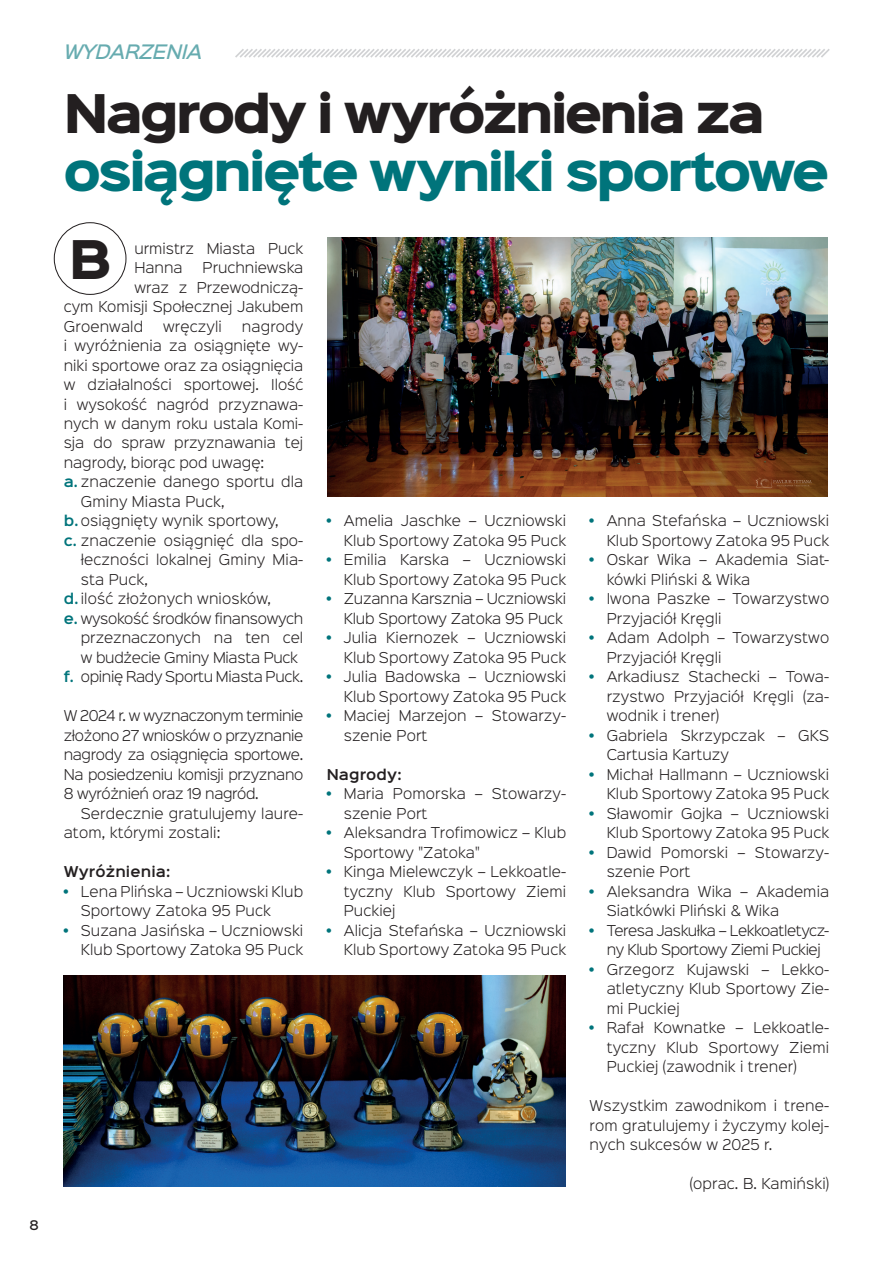
<style>
.page{position:relative;width:893px;height:1263px;background:#fff}
.page>*{position:absolute;margin:0;border:0;box-sizing:border-box;transform-origin:0 0}
.t1{font:900 48px "Sinkin Sans 800";letter-spacing:-.055em;color:#00747b}
.t2{font:900 48px "Sinkin Sans 800";letter-spacing:-.055em;color:#231f20}
.t3{font:italic 500 18px "Sinkin Sans 500";letter-spacing:-.035em;color:#00747b}
.t4{font:300 13.5px/19.5px "Sinkin Sans 300";letter-spacing:.01em;color:#231f20}
.t5{font:300 13.5px "Sinkin Sans 300";letter-spacing:-.02em;color:#231f20}
.t6{font:300 13.5px/19.5px "Sinkin Sans 300";letter-spacing:-.03em;color:#231f20}
.t7{font:300 13.5px/19.5px "Sinkin Sans 300";letter-spacing:-.01em;color:#231f20;text-align:right}
.t8{font:600 13.5px "Sinkin Sans 600";letter-spacing:.01em;color:#231f20}
.t9{font:500 12px "Sinkin Sans 500";color:#231f20}
.s1{font-family:"Sinkin Sans 600";font-weight:600;color:#00747b}
</style>
<div class="page">
<svg style="left:235px;top:49px;width:595px;height:9px"></svg>
<div style="left:54px;top:222px;width:72px;height:73px;border:1px solid #231f20;border-radius:50%"></div>
<img style="left:63px;top:975px;width:503px;height:212px">
<img style="left:327px;top:238px;width:500px;height:258px">
<p class="t9" style="left:29px;top:1215px;width:11px">8</p>
<h2 class="t3" style="left:63px;top:37px;width:141px">WYDARZENIA</h2>
<h1 class="t2" style="left:64px;top:88px;width:703px">Nagrody i wyróżnienia za</h1>
<h1 class="t1" style="left:64px;top:146px;width:768px">osiągnięte wyniki sportowe</h1>
<h1 class="t2" style="left:69px;top:235px;width:44px">B</h1>
<p class="t4" style="left:134px;top:237px;width:170px">urmistrz Miasta Puck<br>Hanna</p>
<p class="t4" style="left:203px;top:257px;width:102px">Pruchniewska</p>
<p class="t4" style="left:134px;top:276px;width:170px">wraz z Przewodniczą-</p>
<p class="t4" style="left:64px;top:296px;width:241px">cym Komisji Społecznej Jakubem</p>
<p class="t4" style="left:64px;top:315px;width:81px">Groenwald</p>
<p class="t4" style="left:163px;top:315px;width:60px">wręczyli</p>
<p class="t4" style="left:242px;top:315px;width:63px">nagrody</p>
<p class="t4" style="left:64px;top:335px;width:241px">i wyróżnienia za osiągnięte wy-</p>
<p class="t4" style="left:64px;top:354px;width:241px">niki sportowe oraz za osiągnięcia</p>
<p class="t4" style="left:64px;top:374px;width:241px">w działalności sportowej. Ilość</p>
<p class="t4" style="left:64px;top:393px;width:241px">i wysokość nagród przyznawa-</p>
<p class="t4" style="left:64px;top:413px;width:241px">nych w danym roku ustala Komi-</p>
<p class="t4" style="left:64px;top:432px;width:241px">sja do spraw przyznawania tej</p>
<p class="t4" style="left:64px;top:452px;width:202px">nagrody, biorąc pod uwagę:</p>
<p class="t4" style="left:64px;top:471px;width:241px"><span class="s1">a.</span> znaczenie danego sportu dla</p>
<p class="t4" style="left:81px;top:491px;width:145px">Gminy Miasta Puck,</p>
<p class="t4" style="left:64px;top:510px;width:216px"><span class="s1">b.</span> osiągnięty wynik sportowy,</p>
<p class="t4" style="left:64px;top:530px;width:241px"><span class="s1">c.</span> znaczenie osiągnięć dla spo-</p>
<p class="t4" style="left:81px;top:549px;width:224px">łeczności lokalnej Gminy Mia-</p>
<p class="t4" style="left:81px;top:569px;width:69px">sta Puck,</p>
<p class="t4" style="left:64px;top:588px;width:209px"><span class="s1">d.</span> ilość złożonych wniosków,</p>
<p class="t5" style="left:64px;top:607px;width:241px"><span class="s1">e.</span> wysokość środków finansowych</p>
<p class="t4" style="left:81px;top:627px;width:224px">przeznaczonych na ten cel</p>
<p class="t5" style="left:81px;top:646px;width:219px">w budżecie Gminy Miasta Puck</p>
<p class="t5" style="left:64px;top:666px;width:241px"><span class="s1">f.</span> opinię Rady Sportu Miasta Puck.</p>
<p class="t4" style="left:64px;top:705px;width:241px;text-align:justify">W 2024 r. w wyznaczonym terminie złożono 27 wniosków o przyznanie nagrody za osiągnięcia sportowe.<br>Na posiedzeniu komisji przyznano 8 wyróżnień oraz 19 nagród.</p>
<p class="t4" style="left:64px;top:803px;width:241px;text-indent:17px">Serdecznie gratulujemy laure&shy;atom, którymi zostali:</p>
<p class="t8" style="left:64px;top:860px;width:108px">Wyróżnienia:</p>
<p class="t4" style="left:81px;top:881px;width:224px;text-indent:-17px"><span class="s1">•</span> Lena Plińska – Uczniowski Klub<br>Sportowy Zatoka 95 Puck</p>
<p class="t4" style="left:64px;top:920px;width:241px;text-align:right"><span class="s1">•</span> Suzana Jasińska – Uczniowski<br>Klub Sportowy Zatoka 95 Puck</p>
<p class="t4" style="left:327px;top:510px;width:241px;text-align:right"><span class="s1">•</span> Amelia Jaschke – Uczniowski<br>Klub Sportowy Zatoka 95 Puck</p>
<p class="t4" style="left:327px;top:549px;width:241px;text-align:right"><span class="s1">•</span> Emilia Karska – Uczniowski<br>Klub Sportowy Zatoka 95 Puck</p>
<p class="t7" style="left:327px;top:588px;width:241px"><span class="s1">•</span> Zuzanna Karsznia – Uczniowski<br>Klub Sportowy Zatoka 95 Puck</p>
<p class="t4" style="left:327px;top:627px;width:241px;text-align:right"><span class="s1">•</span> Julia Kiernozek – Uczniowski<br>Klub Sportowy Zatoka 95 Puck</p>
<p class="t4" style="left:327px;top:666px;width:241px;text-align:right"><span class="s1">•</span> Julia Badowska – Uczniowski<br>Klub Sportowy Zatoka 95 Puck</p>
<p class="t4" style="left:344px;top:705px;width:224px;text-indent:-17px"><span class="s1">•</span> Maciej Marzejon – Stowarzy&shy;szenie Port</p>
<p class="t8" style="left:327px;top:762px;width:76px">Nagrody:</p>
<p class="t4" style="left:344px;top:783px;width:224px;text-indent:-17px"><span class="s1">•</span> Maria Pomorska – Stowarzy&shy;szenie Port</p>
<p class="t4" style="left:344px;top:822px;width:224px;text-indent:-17px"><span class="s1">•</span> Aleksandra Trofimowicz – Klub<br>Sportowy "Zatoka"</p>
<p class="t4" style="left:344px;top:861px;width:224px;text-align:justify;text-indent:-17px"><span class="s1">•</span> Kinga Mielewczyk – Lekkoatle&shy;tyczny Klub Sportowy Ziemi Puckiej</p>
<p class="t4" style="left:327px;top:920px;width:241px;text-align:right"><span class="s1">•</span> Alicja Stefańska – Uczniowski<br>Klub Sportowy Zatoka 95 Puck</p>
<p class="t4" style="left:590px;top:510px;width:241px;text-align:right"><span class="s1">•</span> Anna Stefańska – Uczniowski<br>Klub Sportowy Zatoka 95 Puck</p>
<p class="t4" style="left:607px;top:549px;width:224px;text-indent:-17px"><span class="s1">•</span> Oskar Wika – Akademia Siat&shy;kówki Pliński &amp; Wika</p>
<p class="t4" style="left:607px;top:588px;width:224px;text-indent:-17px"><span class="s1">•</span> Iwona Paszke – Towarzystwo<br>Przyjaciół Kręgli</p>
<p class="t4" style="left:607px;top:627px;width:224px;text-indent:-17px"><span class="s1">•</span> Adam Adolph – Towarzystwo<br>Przyjaciół Kręgli</p>
<p class="t4" style="left:607px;top:666px;width:224px;text-align:justify;text-indent:-17px"><span class="s1">•</span> Arkadiusz Stachecki – Towa&shy;rzystwo Przyjaciół Kręgli (za&shy;wodnik i trener)</p>
<p class="t4" style="left:607px;top:724px;width:224px;text-indent:-17px"><span class="s1">•</span> Gabriela Skrzypczak – GKS<br>Cartusia Kartuzy</p>
<p class="t4" style="left:590px;top:763px;width:241px;text-align:right"><span class="s1">•</span> Michał Hallmann – Uczniowski<br>Klub Sportowy Zatoka 95 Puck</p>
<p class="t4" style="left:590px;top:802px;width:241px;text-align:right"><span class="s1">•</span> Sławomir Gojka – Uczniowski<br>Klub Sportowy Zatoka 95 Puck</p>
<p class="t4" style="left:607px;top:841px;width:224px;text-indent:-17px"><span class="s1">•</span> Dawid Pomorski – Stowarzy&shy;szenie Port</p>
<p class="t4" style="left:607px;top:880px;width:224px;text-indent:-17px"><span class="s1">•</span> Aleksandra Wika – Akademia<br>Siatkówki Pliński &amp; Wika</p>
<p class="t6" style="left:607px;top:919px;width:224px;text-indent:-17px"><span class="s1">•</span> Teresa Jaskułka – Lekkoatletycz&shy;ny Klub Sportowy Ziemi Puckiej</p>
<p class="t4" style="left:607px;top:958px;width:224px;text-align:justify;text-indent:-17px"><span class="s1">•</span> Grzegorz Kujawski – Lekko&shy;atletyczny Klub Sportowy Zie&shy;mi Puckiej</p>
<p class="t4" style="left:607px;top:1017px;width:224px;text-align:justify;text-indent:-17px"><span class="s1">•</span> Rafał Kownatke – Lekkoatle&shy;tyczny Klub Sportowy Ziemi Puckiej (zawodnik i trener)</p>
<p class="t4" style="left:590px;top:1095px;width:241px;text-align:justify">Wszystkim zawodnikom i trene&shy;rom gratulujemy i życzymy kolej&shy;nych sukcesów w 2025 r.</p>
<p class="t4" style="left:690px;top:1173px;width:141px">(oprac. B. Kamiński)</p>
</div>
